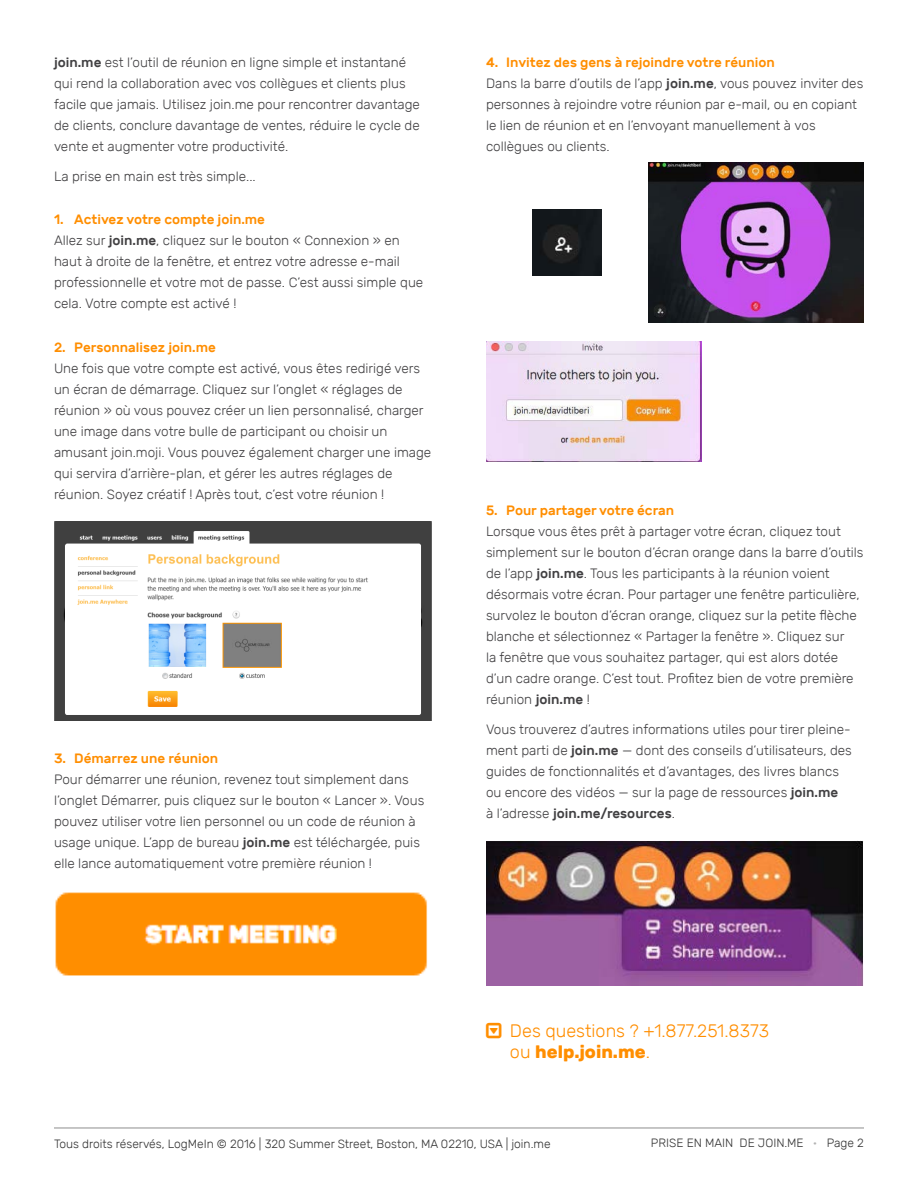
<style>
.page{position:relative;width:918px;height:1188px;background:#fff}
.page>*{position:absolute;margin:0;border:0;box-sizing:border-box;transform-origin:0 0}
.t1{font:300 18px/21px "Rubik";color:#ff8e00}
.t2{font:300 13.5px/21px "Rubik";color:#414042}
.t3{font:500 13.5px "Rubik";color:#ff8e00}
.t4{font:300 12px "Rubik";color:#333}
.s1{font-weight:500}
.s2{font-weight:500;color:#ff8e00}
.s3{font-weight:700}
.s4{color:#b3b3b3}
</style>
<div class="page">
<img style="left:54px;top:522px;width:378px;height:199px">
<img style="left:55px;top:892px;width:373px;height:84px">
<img style="left:533px;top:210px;width:69px;height:65px">
<img style="left:486px;top:341px;width:216px;height:121px">
<img style="left:648px;top:162px;width:216px;height:161px">
<hr style="left:54px;top:1127px;width:810px;height:2px;background:#b3b3b3">
<img style="left:486px;top:840px;width:378px;height:146px">
<p class="t2" style="left:54px;top:52px;width:368px"><span class="s1">join.me</span> est l’outil de réunion en ligne simple et instantané qui rend la collaboration avec vos collègues et clients plus facile que jamais. Utilisez join.me pour rencontrer davantage de clients, conclure davantage de ventes, réduire le cycle de vente et augmenter votre productivité.</p>
<p class="t2" style="left:54px;top:166px;width:203px">La prise en main est très simple...</p>
<p class="t2" style="left:54px;top:209px;width:371px"><span class="s2">1. Activez votre compte join.me<br></span>Allez sur <span class="s1">join.me</span>, cliquez sur le bouton « Connexion » en haut à droite de la fenêtre, et entrez votre adresse e-mail professionnelle et votre mot de passe. C’est aussi simple que cela. Votre compte est activé !</p>
<p class="t3" style="left:54px;top:339px;width:163px">2. Personnalisez join.me</p>
<p class="t2" style="left:54px;top:358px;width:379px">Une fois que votre compte est activé, vous êtes redirigé vers un écran de démarrage. Cliquez sur l’onglet « réglages de réunion » où vous pouvez créer un lien personnalisé, charger une image dans votre bulle de participant ou choisir un amusant join.moji. Vous pouvez également charger une image qui servira d’arrière-plan, et gérer les autres réglages de réunion. Soyez créatif ! Après tout, c’est votre réunion !</p>
<p class="t3" style="left:54px;top:750px;width:166px">3. Démarrez une réunion</p>
<p class="t2" style="left:54px;top:769px;width:372px">Pour démarrer une réunion, revenez tout simplement dans l’onglet Démarrer, puis cliquez sur le bouton « Lancer ». Vous pouvez utiliser votre lien personnel ou un code de réunion à usage unique. L’app de bureau <span class="s1">join.me</span> est téléchargée, puis elle lance automatiquement votre première réunion !</p>
<p class="t2" style="left:486px;top:52px;width:379px"><span class="s2">4. Invitez des gens à rejoindre votre réunion<br></span>Dans la barre d’outils de l’app <span class="s1">join.me</span>, vous pouvez inviter des personnes à rejoindre votre réunion par e-mail, ou en copiant le lien de réunion et en l’envoyant manuellement à vos collègues ou clients.</p>
<p class="t3" style="left:486px;top:502px;width:190px">5. Pour partager votre écran</p>
<p class="t2" style="left:486px;top:520px;width:379px">Lorsque vous êtes prêt à partager votre écran, cliquez tout simplement sur le bouton d’écran orange dans la barre d’outils de l’app <span class="s1">join.me</span>. Tous les participants à la réunion voient désormais votre écran. Pour partager une fenêtre particulière, survolez le bouton d’écran orange, cliquez sur la petite flèche blanche et sélectionnez « Partager la fenêtre ». Cliquez sur<br>la fenêtre que vous souhaitez partager, qui est alors dotée d’un cadre orange. C’est tout. Profitez bien de votre première réunion <span class="s1">join.me</span> !</p>
<p class="t2" style="left:486px;top:719px;width:367px">Vous trouverez d’autres informations utiles pour tirer pleine&shy;ment parti de <span class="s1">join.me</span> — dont des conseils d’utilisateurs, des guides de fonctionnalités et d’avantages, des livres blancs ou encore des vidéos — sur la page de ressources <span class="s1">join.me<br></span>à l’adresse <span class="s1">join.me/resources</span>.</p>
<h1 class="t1" style="left:510px;top:1020px;width:261px">Des questions ? +1.877.251.8373 ou <span class="s3">help.join.me</span>.</h1>
<p class="t4" style="left:54px;top:1137px;width:498px">Tous droits réservés, LogMeIn © 2016 | 320 Summer Street, Boston, MA 02210, USA | join.me</p>
<p class="t4" style="left:651px;top:1136px;width:215px">PRISE EN MAIN DE JOIN.ME <span class="s4">•</span> Page 2</p>
</div>
